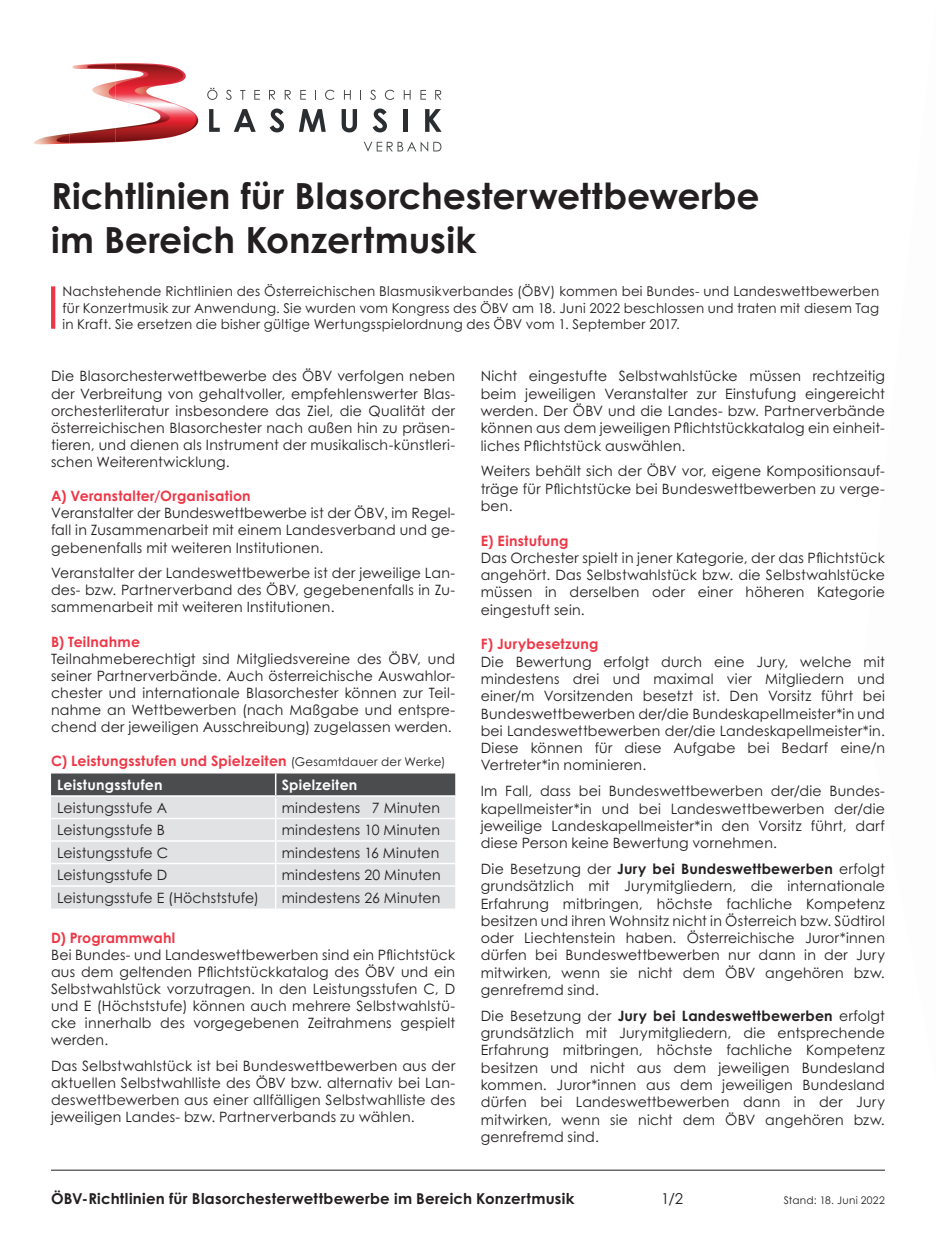
<style>
.page{position:relative;width:936px;height:1234px;background:#fff}
.page>*{position:absolute;margin:0;border:0;box-sizing:border-box;transform-origin:0 0}
.t1{font:700 36px/43.2px "Century Gothic Std";letter-spacing:.005em;color:#231f20}
.t2{font:700 15px "Century Gothic Std";letter-spacing:.015em;color:#231f20}
.t3{font:15px "Century Gothic Std";color:#231f20}
.t4{font:14.25px/17.2px "Century Gothic Std";letter-spacing:.015em;color:#231f20;text-align:justify}
.t5{font:700 14.25px/23.5px "Century Gothic Std";letter-spacing:.015em;color:#ee3646}
.t6{font:700 14.25px "Century Gothic Std";letter-spacing:.02em;color:#fff}
.t7{font:13.5px/16.2px "Century Gothic Std";letter-spacing:.02em;color:#231f20;text-align:justify}
.t8{font:10.5px "Century Gothic Std";letter-spacing:.03em;color:#231f20}
.s1{font-weight:700}
.s2{font-weight:700;color:#ee3646}
.s3{font-family:"Minion Pro"}
.s4{font-weight:400;font-size:12px;color:#231f20}
.s5{color:#fff}
</style>
<div class="page">
<img style="left:72px;top:63px;width:43px;height:36px">
<img style="left:115px;top:63px;width:71px;height:41px">
<img style="left:34px;top:134px;width:36px;height:10px">
<img style="left:70px;top:128px;width:45px;height:16px">
<img style="left:115px;top:104px;width:46px;height:38px">
<img style="left:161px;top:104px;width:37px;height:35px">
<svg style="left:207px;top:88px;width:10px;height:12px"></svg>
<svg style="left:226px;top:90px;width:5px;height:10px"></svg>
<svg style="left:240px;top:90px;width:5px;height:10px"></svg>
<svg style="left:254px;top:90px;width:6px;height:10px"></svg>
<svg style="left:269px;top:90px;width:6px;height:10px"></svg>
<svg style="left:285px;top:90px;width:6px;height:10px"></svg>
<svg style="left:300px;top:90px;width:6px;height:10px"></svg>
<svg style="left:325px;top:90px;width:9px;height:10px"></svg>
<svg style="left:344px;top:90px;width:7px;height:10px"></svg>
<svg style="left:370px;top:90px;width:6px;height:10px"></svg>
<svg style="left:385px;top:90px;width:9px;height:10px"></svg>
<svg style="left:404px;top:90px;width:6px;height:10px"></svg>
<svg style="left:420px;top:90px;width:6px;height:10px"></svg>
<svg style="left:435px;top:90px;width:6px;height:10px"></svg>
<svg style="left:209px;top:109px;width:11px;height:23px"></svg>
<svg style="left:234px;top:109px;width:22px;height:23px"></svg>
<svg style="left:270px;top:108px;width:14px;height:24px"></svg>
<svg style="left:299px;top:109px;width:27px;height:23px"></svg>
<svg style="left:341px;top:109px;width:16px;height:23px"></svg>
<svg style="left:372px;top:108px;width:15px;height:24px"></svg>
<hr style="left:403px;top:109px;width:4px;height:23px;background:#2a2e31">
<svg style="left:425px;top:109px;width:16px;height:23px"></svg>
<svg style="left:364px;top:142px;width:77px;height:9px"></svg>
<svg style="left:51px;top:773px;width:404px;height:135px"></svg>
<hr style="left:51px;top:1169px;width:833px;height:1px;background:#231f20">
<hr style="left:51px;top:286px;width:4px;height:42px;background:#ee3646">
<h1 class="t1" style="left:51px;top:174px;width:710px">Richtlinien für Blasorchesterwettbewerbe im Bereich Konzertmusik</h1>
<p class="t7" style="left:62px;top:283px;width:818px">Nachstehende Richtlinien des Österreichischen Blasmusikverbandes (ÖBV) kommen bei Bundes- und Landeswettbewerben für Konzertmusik zur Anwendung. Sie wurden vom Kongress des ÖBV am 18. Juni 2022 beschlossen und traten mit diesem Tag in Kraft. Sie ersetzen die bisher gültige Wertungsspielordnung des ÖBV vom 1. September 2017.</p>
<p class="t4" style="left:480px;top:367px;width:405px">Nicht eingestufte Selbstwahlstücke müssen rechtzeitig beim jeweiligen Veranstalter zur Einstufung eingereicht werden. Der ÖBV und die Landes- bzw. Partnerverbände können aus dem jeweiligen Pflichtstückkatalog ein einheit&shy;liches Pflichtstück auswählen.</p>
<p class="t4" style="left:480px;top:462px;width:405px">Weiters behält sich der ÖBV vor, eigene Kompositionsauf&shy;träge für Pflichtstücke bei Bundeswettbewerben zu verge&shy;ben.</p>
<p class="t5" style="left:480px;top:528px;width:89px">E) Einstufung</p>
<p class="t4" style="left:480px;top:549px;width:405px">Das Orchester spielt in jener Kategorie, der das Pflichtstück angehört. Das Selbstwahlstück bzw. die Selbstwahlstücke müssen in derselben oder einer höheren Kategorie eingestuft sein.</p>
<p class="t5" style="left:480px;top:632px;width:119px">F) Jurybesetzung</p>
<p class="t4" style="left:480px;top:652px;width:405px">Die Bewertung erfolgt durch eine Jury, welche mit mindestens drei und maximal vier Mitgliedern und einer/m Vorsitzenden besetzt ist. Den Vorsitz führt bei Bundeswettbewerben der/die Bundeskapellmeister*in und bei Landeswettbewerben der/die Landeskapellmeister*in.<br>Diese können für diese Aufgabe bei Bedarf eine/n Vertreter*in nominieren.</p>
<p class="t4" style="left:480px;top:782px;width:405px">Im Fall, dass bei Bundeswettbewerben der/die Bundes&shy;kapellmeister*in und bei Landeswettbewerben der/die jeweilige Landeskapellmeister*in den Vorsitz führt, darf diese Person keine Bewertung vornehmen.</p>
<p class="t4" style="left:480px;top:859px;width:405px">Die Besetzung der <span class="s1">Jury bei Bundeswettbewerben</span> erfolgt grundsätzlich mit Jurymitgliedern, die internationale Erfahrung mitbringen, höchste fachliche Kompetenz besitzen und ihren Wohnsitz nicht in Österreich bzw. Südtirol oder Liechtenstein haben. Österreichische Juror*innen dürfen bei Bundeswettbewerben nur dann in der Jury mitwirken, wenn sie nicht dem ÖBV angehören bzw. genrefremd sind.</p>
<p class="t4" style="left:480px;top:1006px;width:405px">Die Besetzung der <span class="s1">Jury bei Landeswettbewerben</span> erfolgt grundsätzlich mit Jurymitgliedern, die entsprechende Erfahrung mitbringen, höchste fachliche Kompetenz besitzen und nicht aus dem jeweiligen Bundesland kommen. Juror*innen aus dem jeweiligen Bundesland dürfen bei Landeswettbewerben dann in der Jury mitwirken, wenn sie nicht dem ÖBV angehören bzw. genrefremd sind.</p>
<p class="t4" style="left:51px;top:367px;width:405px">Die Blasorchesterwettbewerbe des ÖBV verfolgen neben der Verbreitung von gehaltvoller, empfehlenswerter Blas&shy;orchesterliteratur insbesondere das Ziel, die Qualität der österreichischen Blasorchester nach außen hin zu präsen&shy;tieren, und dienen als Instrument der musikalisch-künstleri&shy;schen Weiterentwicklung.</p>
<p class="t4" style="left:51px;top:487px;width:405px;text-align:left"><span class="s2">A) Veranstalter/Organisation<br></span>Veranstalter der Bundeswettbewerbe ist der ÖBV<span class="s3">,</span> im Regel&shy;fall in Zusammenarbeit mit einem Landesverband und ge&shy;gebenenfalls mit weiteren Institutionen.</p>
<p class="t4" style="left:51px;top:564px;width:405px">Veranstalter der Landeswettbewerbe ist der jeweilige Lan&shy;des- bzw. Partnerverband des ÖBV, gegebenenfalls in Zu&shy;sammenarbeit mit weiteren Institutionen.</p>
<p class="t5" style="left:51px;top:629px;width:90px">B) Teilnahme</p>
<p class="t4" style="left:51px;top:649px;width:405px">Teilnahmeberechtigt sind Mitgliedsvereine des ÖBV, und seiner Partnerverbände. Auch österreichische Auswahlor&shy;chester und internationale Blasorchester können zur Teil&shy;nahme an Wettbewerben (nach Maßgabe und entspre&shy;chend der jeweiligen Ausschreibung) zugelassen werden.</p>
<p class="t5" style="left:57px;top:749px;width:390px;text-indent:-6px">C) Leistungsstufen und Spielzeiten <span class="s4">(Gesamtdauer der Werke)<br></span><span class="s5">Leistungsstufen</span></p>
<p class="t6" style="left:282px;top:775px;width:77px">Spielzeiten</p>
<p class="t4" style="left:57px;top:798px;width:112px">Leistungsstufe A</p>
<p class="t4" style="left:282px;top:798px;width:160px">mindestens 7 Minuten</p>
<p class="t4" style="left:57px;top:820px;width:109px">Leistungsstufe B</p>
<p class="t4" style="left:282px;top:820px;width:160px">mindestens 10 Minuten</p>
<p class="t4" style="left:57px;top:843px;width:113px">Leistungsstufe C</p>
<p class="t4" style="left:282px;top:843px;width:159px">mindestens 16 Minuten</p>
<p class="t4" style="left:57px;top:865px;width:112px">Leistungsstufe D</p>
<p class="t4" style="left:282px;top:865px;width:161px">mindestens 20 Minuten</p>
<p class="t4" style="left:57px;top:888px;width:203px">Leistungsstufe E (Höchststufe)</p>
<p class="t4" style="left:282px;top:888px;width:160px">mindestens 26 Minuten</p>
<p class="t5" style="left:51px;top:925px;width:126px">D) Programmwahl</p>
<p class="t4" style="left:51px;top:945px;width:405px">Bei Bundes- und Landeswettbewerben sind ein Pflichtstück aus dem geltenden Pflichtstückkatalog des ÖBV und ein Selbstwahlstück vorzutragen. In den Leistungsstufen C, D und E (Höchststufe) können auch mehrere Selbstwahlstü&shy;cke innerhalb des vorgegebenen Zeitrahmens gespielt werden.</p>
<p class="t4" style="left:51px;top:1056px;width:405px">Das Selbstwahlstück ist bei Bundeswettbewerben aus der aktuellen Selbstwahlliste des ÖBV bzw. alternativ bei Lan&shy;deswettbewerben aus einer allfälligen Selbstwahlliste des jeweiligen Landes- bzw. Partnerverbands zu wählen.</p>
<p class="t2" style="left:51px;top:1189px;width:525px">ÖBV-Richtlinien für Blasorchesterwettbewerbe im Bereich Konzertmusik</p>
<p class="t3" style="left:661px;top:1189px;width:23px">1/2</p>
<p class="t8" style="left:783px;top:1193px;width:103px">Stand: 18. Juni 2022</p>
</div>
